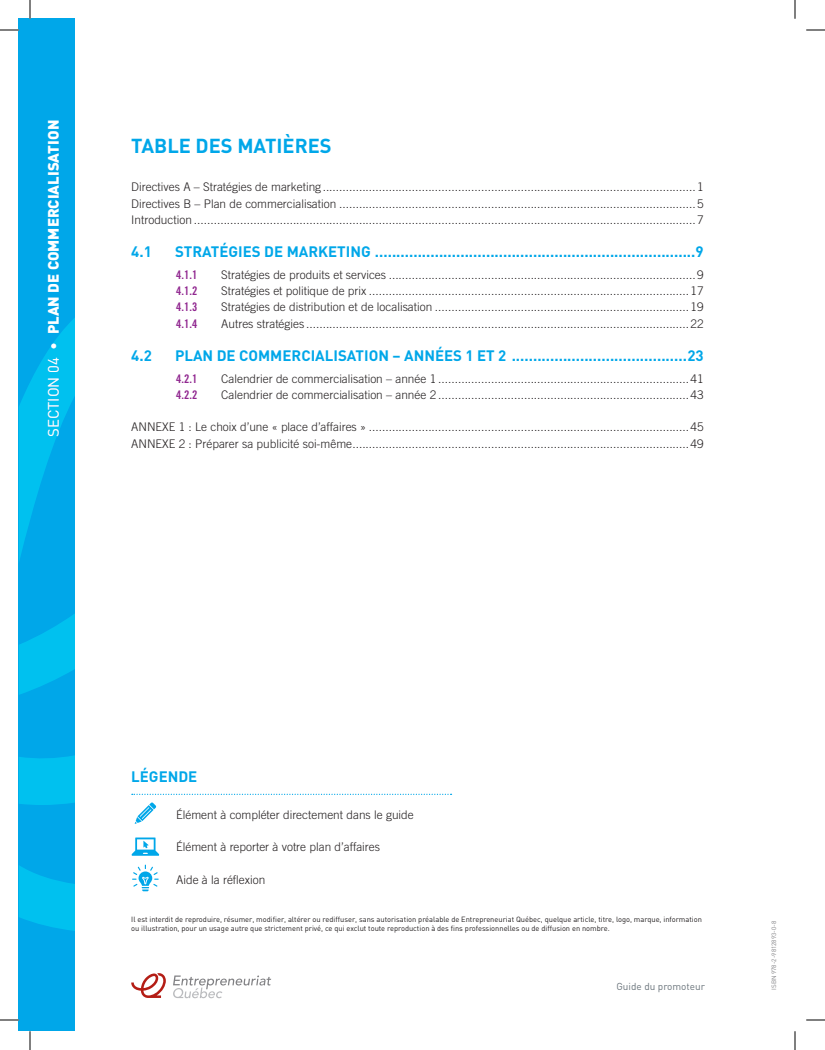
<style>
.page{position:relative;width:825px;height:1050px;background:#fff}
.page>*{position:absolute;margin:0;border:0;box-sizing:border-box;transform-origin:0 0}
.t1{font:700 20px "DIN";color:#00a7e9}
.t2{font:700 15px "DIN";color:#00a7e9}
.t3{font:900 15px "DIN";color:#fff}
.t4{font:300 11.88px "Trade Gothic LT Std";color:#231f20}
.t5{font:11.88px "Trade Gothic LT Std Bd Cn 20";color:#90268f}
.t6{font:10px "DIN";color:#6a747b}
.t7{font:7.5px/9px "DIN";color:#231f20}
.t8{font:6.25px "DIN";color:#808083}
.s1{font-weight:400}
</style>
<div class="page">
<svg style="left:132px;top:794px;width:320px;height:1px"></svg>
<svg style="left:135px;top:802px;width:21px;height:22px"></svg>
<svg style="left:132px;top:838px;width:27px;height:18px"></svg>
<svg style="left:132px;top:865px;width:27px;height:26px"></svg>
<svg style="left:173px;top:975px;width:98px;height:23px"></svg>
<svg style="left:131px;top:973px;width:35px;height:25px"></svg>
<div style="left:19px;top:19px;width:56px;height:1012px;background:#00a7e9"></div>
<svg style="left:19px;top:318px;width:56px;height:613px"></svg>
<svg style="left:0;top:29px;width:19px;height:2px"></svg>
<svg style="left:806px;top:29px;width:19px;height:2px"></svg>
<svg style="left:0;top:1019px;width:19px;height:2px"></svg>
<svg style="left:806px;top:1019px;width:19px;height:2px"></svg>
<svg style="left:29px;top:0;width:2px;height:19px"></svg>
<svg style="left:29px;top:1031px;width:2px;height:19px"></svg>
<svg style="left:794px;top:0;width:2px;height:19px"></svg>
<svg style="left:794px;top:1031px;width:2px;height:19px"></svg>
<p class="t3" style="left:43px;top:437px;width:318px;rotate:-90deg"><span class="s1">SECTION 04 •</span> PLAN DE COMMERCIALISATION</p>
<p class="t1" style="left:131px;top:132px;width:202px">TABLE DES MATIÈRES</p>
<p class="t4" style="left:131px;top:180px;width:574px">Directives A – Stratégies de marketing.................................................................................................................1</p>
<p class="t4" style="left:131px;top:196px;width:574px">Directives B – Plan de commercialisation ............................................................................................................5</p>
<p class="t4" style="left:131px;top:212px;width:574px">Introduction ........................................................................................................................................................7</p>
<p class="t2" style="left:131px;top:242px;width:22px">4.1</p>
<p class="t2" style="left:175px;top:242px;width:530px">STRATÉGIES DE MARKETING ...........................................................................9</p>
<p class="t5" style="left:176px;top:267px;width:23px">4.1.1</p>
<p class="t4" style="left:221px;top:267px;width:484px">Stratégies de produits et services .............................................................................................9</p>
<p class="t5" style="left:176px;top:284px;width:23px">4.1.2</p>
<p class="t4" style="left:221px;top:284px;width:484px">Stratégies et politique de prix .................................................................................................17</p>
<p class="t5" style="left:176px;top:300px;width:23px">4.1.3</p>
<p class="t4" style="left:221px;top:300px;width:484px">Stratégies de distribution et de localisation .............................................................................19</p>
<p class="t5" style="left:176px;top:316px;width:23px">4.1.4</p>
<p class="t4" style="left:221px;top:316px;width:484px">Autres stratégies ....................................................................................................................22</p>
<p class="t2" style="left:131px;top:345px;width:22px">4.2</p>
<p class="t2" style="left:175px;top:345px;width:530px">PLAN DE COMMERCIALISATION – ANNÉES 1 ET 2 .........................................23</p>
<p class="t5" style="left:176px;top:371px;width:23px">4.2.1</p>
<p class="t4" style="left:221px;top:371px;width:484px">Calendrier de commercialisation – année 1 ............................................................................41</p>
<p class="t5" style="left:176px;top:387px;width:23px">4.2.2</p>
<p class="t4" style="left:221px;top:387px;width:484px">Calendrier de commercialisation – année 2 ............................................................................43</p>
<p class="t4" style="left:131px;top:420px;width:574px">ANNEXE 1 : Le choix d’une « place d’affaires » .................................................................................................45</p>
<p class="t4" style="left:131px;top:436px;width:574px">ANNEXE 2 : Préparer sa publicité soi-même......................................................................................................49</p>
<p class="t2" style="left:131px;top:767px;width:68px">LÉGENDE</p>
<p class="t4" style="left:176px;top:807px;width:239px">Élément à compléter directement dans le guide</p>
<p class="t4" style="left:176px;top:840px;width:205px">Élément à reporter à votre plan d’affaires</p>
<p class="t4" style="left:176px;top:872px;width:91px">Aide à la réflexion</p>
<p class="t7" style="left:131px;top:914px;width:572px">Il est interdit de reproduire, résumer, modifier, altérer ou rediffuser, sans autorisation préalable de Entrepreneuriat Québec, quelque article, titre, logo, marque, information ou illustration, pour un usage autre que strictement privé, ce qui exclut toute reproduction à des fins professionnelles ou de diffusion en nombre.</p>
<p class="t6" style="left:616px;top:980px;width:90px">Guide du promoteur</p>
<p class="t8" style="left:770px;top:990px;width:70px;rotate:-90deg">ISBN 978-2-9812893-0-8</p>
</div>
